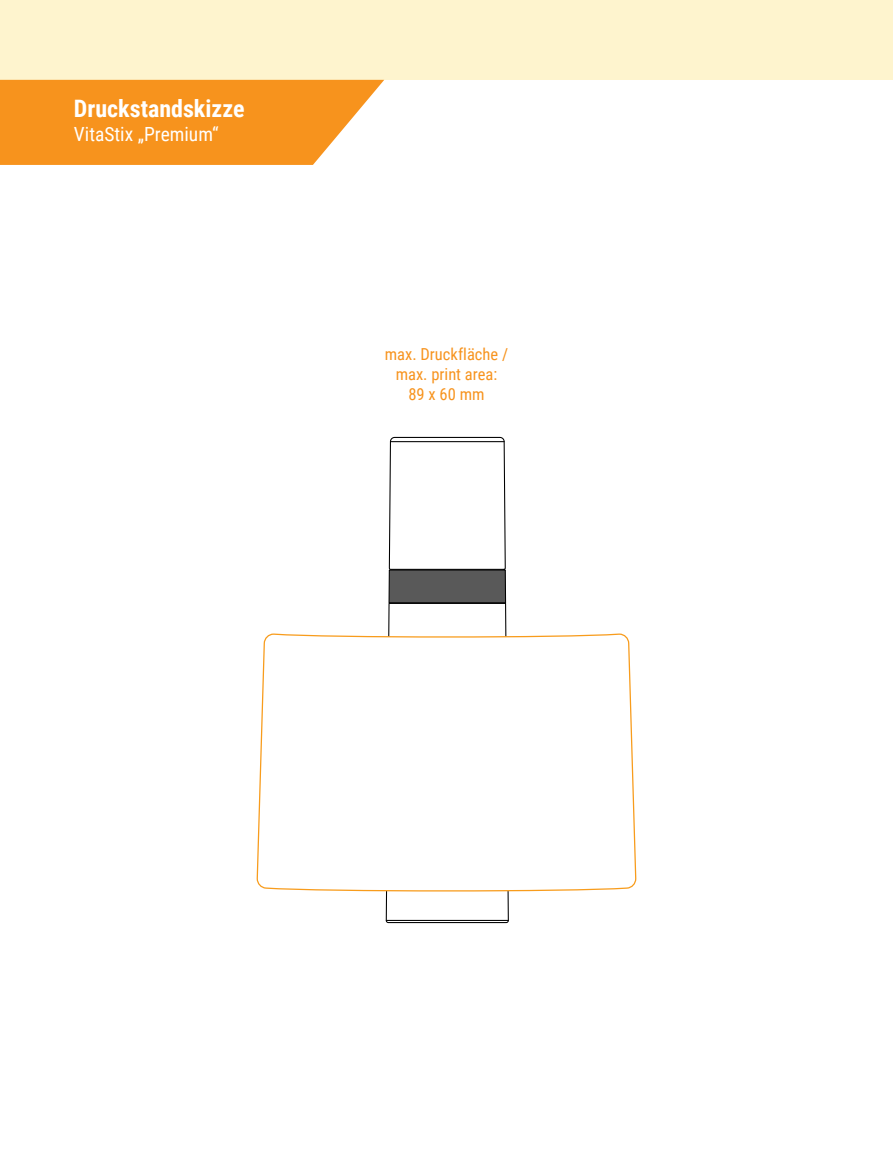
<style>
.page{position:relative;width:893px;height:1149px;background:#fff}
.page>*{position:absolute;margin:0;border:0;box-sizing:border-box;transform-origin:0 0}
.t1{font:700 24px "Roboto Condensed";color:#fff}
.t2{font:19.5px "Roboto Condensed";color:#fff}
.t3{font:16.5px/19.8px "Roboto Condensed";color:#f7931d;text-align:center}
</style>
<div class="page">
<div style="left:0;top:0;width:893px;height:80px;background:#fef4ce"></div>
<svg style="left:0;top:80px;width:384px;height:85px;background:#f79c2f"></svg>
<svg style="left:388px;top:436px;width:119px;height:196px"></svg>
<svg style="left:256px;top:632px;width:381px;height:292px"></svg>
<h1 class="t1" style="left:74px;top:92px;width:172px">Druckstandskizze</h1>
<p class="t2" style="left:74px;top:120px;width:146px">VitaStix „Premium“</p>
<p class="t3" style="left:385px;top:343px;width:125px">max. Druckfläche / max. print area:<br>89 x 60 mm</p>
</div>
